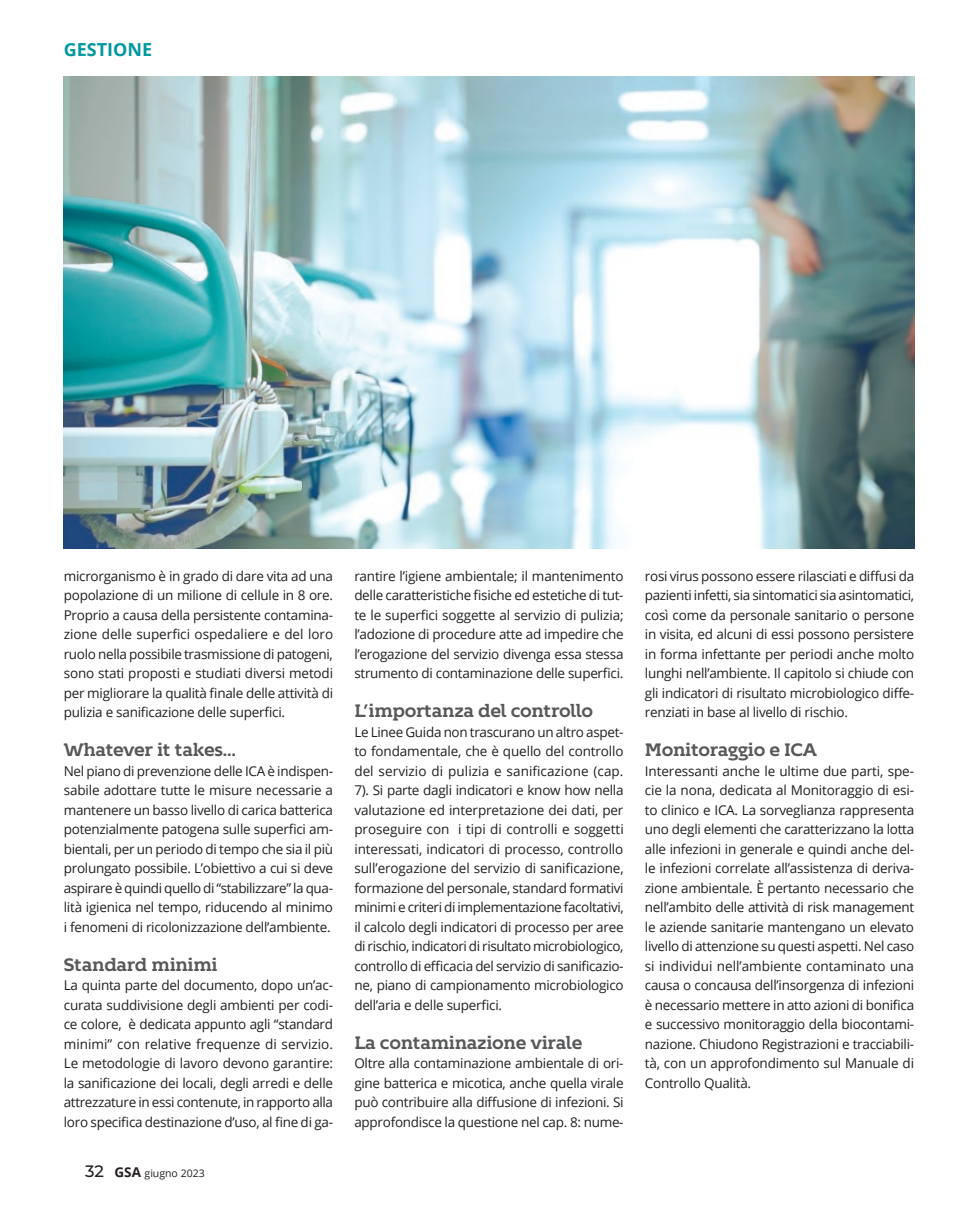
<style>
.page{position:relative;width:978px;height:1212px;background:#fff}
.page>*{position:absolute;margin:0;border:0;box-sizing:border-box;transform-origin:0 0}
.titoletti_articolo{font:700 18px "Kontrapunkt Bob";letter-spacing:-.02em;color:#57585a}
.t1{font:700 18px "Open Sans";color:#0098a1}
.testo_GSA{font:13.5px/19.5px "Open Sans";letter-spacing:-.02em;color:#231f20;text-align:justify}
.t2{font:10.5px "Open Sans";color:#231f20}
.s1{font-family:"Montserrat";font-weight:500;font-size:16.5px}
.s2{font-weight:700;font-size:13.5px}
</style>
<div class="page">
<img style="left:64px;top:77px;width:850px;height:471px">
<p class="t1" style="left:64px;top:37px;width:90px">GESTIONE</p>
<p class="testo_GSA" style="left:64px;top:566px;width:271px">microrganismo è in grado di dare vita ad una popolazione di un milione di cellule in 8 ore.<br>Proprio a causa della persistente contamina&shy;zione delle superfici ospedaliere e del loro ruolo nella possibile trasmissione di patogeni, sono stati proposti e studiati diversi metodi per migliorare la qualità finale delle attività di pulizia e sanificazione delle superfici.</p>
<p class="titoletti_articolo" style="left:64px;top:739px;width:174px">Whatever it takes…</p>
<p class="testo_GSA" style="left:64px;top:761px;width:271px">Nel piano di prevenzione delle ICA è indispen&shy;sabile adottare tutte le misure necessarie a mantenere un basso livello di carica batterica potenzialmente patogena sulle superfici am&shy;bientali, per un periodo di tempo che sia il più prolungato possibile. L’obiettivo a cui si deve aspirare è quindi quello di “stabilizzare” la qua&shy;lità igienica nel tempo, riducendo al minimo i fenomeni di ricolonizzazione dell’ambiente.</p>
<p class="titoletti_articolo" style="left:64px;top:954px;width:156px">Standard minimi</p>
<p class="testo_GSA" style="left:64px;top:975px;width:271px">La quinta parte del documento, dopo un’ac&shy;curata suddivisione degli ambienti per codi&shy;ce colore, è dedicata appunto agli “standard minimi” con relative frequenze di servizio.<br>Le metodologie di lavoro devono garantire: la sanificazione dei locali, degli arredi e delle attrezzature in essi contenute, in rapporto alla loro specifica destinazione d’uso, al fine di ga-</p>
<p class="t2" style="left:85px;top:1166px;width:121px"><span class="s1">32</span> <span class="s2">GSA</span> giugno 2023</p>
<p class="testo_GSA" style="left:354px;top:566px;width:271px">rantire l’igiene ambientale; il mantenimento delle caratteristiche fisiche ed estetiche di tut&shy;te le superfici soggette al servizio di pulizia; l’adozione di procedure atte ad impedire che l’erogazione del servizio divenga essa stessa strumento di contaminazione delle superfici.</p>
<p class="titoletti_articolo" style="left:354px;top:700px;width:240px">L’importanza del controllo</p>
<p class="testo_GSA" style="left:354px;top:722px;width:271px">Le Linee Guida non trascurano un altro aspet&shy;to fondamentale, che è quello del controllo del servizio di pulizia e sanificazione (cap.<br>7). Si parte dagli indicatori e know how nella valutazione ed interpretazione dei dati, per proseguire con i tipi di controlli e soggetti interessati, indicatori di processo, controllo sull’erogazione del servizio di sanificazione, formazione del personale, standard formativi minimi e criteri di implementazione facoltativi, il calcolo degli indicatori di processo per aree di rischio, indicatori di risultato microbiologico, controllo di efficacia del servizio di sanificazio&shy;ne, piano di campionamento microbiologico dell’aria e delle superfici.</p>
<p class="titoletti_articolo" style="left:354px;top:1032px;width:230px">La contaminazione virale</p>
<p class="testo_GSA" style="left:354px;top:1053px;width:271px">Oltre alla contaminazione ambientale di ori&shy;gine batterica e micotica, anche quella virale può contribuire alla diffusione di infezioni. Si approfondisce la questione nel cap. 8: nume-</p>
<p class="testo_GSA" style="left:645px;top:566px;width:271px">rosi virus possono essere rilasciati e diffusi da pazienti infetti, sia sintomatici sia asintomatici, così come da personale sanitario o persone in visita, ed alcuni di essi possono persistere in forma infettante per periodi anche molto lunghi nell’ambiente. Il capitolo si chiude con gli indicatori di risultato microbiologico diffe&shy;renziati in base al livello di rischio.</p>
<p class="titoletti_articolo" style="left:645px;top:739px;width:174px">Monitoraggio e ICA</p>
<p class="testo_GSA" style="left:645px;top:761px;width:271px">Interessanti anche le ultime due parti, spe&shy;cie la nona, dedicata al Monitoraggio di esi&shy;to clinico e ICA. La sorveglianza rappresenta uno degli elementi che caratterizzano la lotta alle infezioni in generale e quindi anche del&shy;le infezioni correlate all’assistenza di deriva&shy;zione ambientale. È pertanto necessario che nell’ambito delle attività di risk management le aziende sanitarie mantengano un elevato livello di attenzione su questi aspetti. Nel caso si individui nell’ambiente contaminato una causa o concausa dell’insorgenza di infezioni è necessario mettere in atto azioni di bonifica e successivo monitoraggio della biocontami&shy;nazione. Chiudono Registrazioni e tracciabili&shy;tà, con un approfondimento sul Manuale di Controllo Qualità.</p>
</div>
